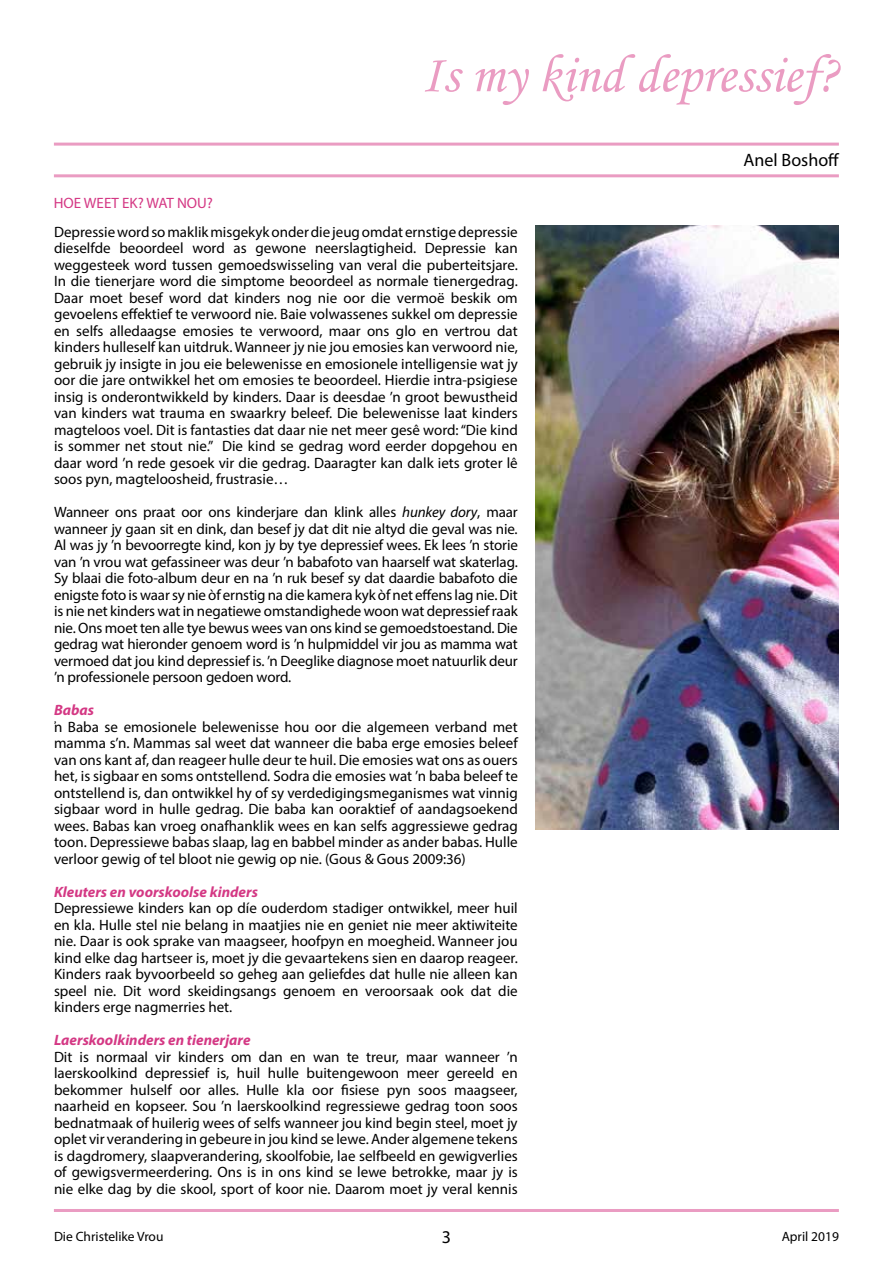
<style>
.page{position:relative;width:893px;height:1263px;background:#fff}
.page>*{position:absolute;margin:0;border:0;box-sizing:border-box;transform-origin:0 0}
.t1{font:54px "Monotype Corsiva";color:#ea9cc2}
.t2{font:18px "Myriad Pro";color:#000}
.t3{font:15px/16.5px "Myriad Pro";color:#000;text-align:justify}
.t4{font:italic 700 15px "Myriad Pro";color:#d43884}
.t5{font:15px "Myriad Pro";color:#d43884}
.t6{font:13.5px "Myriad Pro";color:#000}
.s1{font-style:italic}
</style>
<div class="page">
<hr style="left:54px;top:143px;width:785px;height:3px;background:#ea9cc2">
<hr style="left:54px;top:174px;width:785px;height:3px;background:#ea9cc2">
<hr style="left:54px;top:1209px;width:785px;height:3px;background:#ea9cc2">
<img style="left:536px;top:225px;width:303px;height:605px">
<h1 class="t1" style="left:421px;top:42px;width:419px">Is my kind depressief?</h1>
<p class="t5" style="left:54px;top:193px;width:161px">HOE WEET EK? WAT NOU?</p>
<p class="t3" style="left:54px;top:223px;width:465px">Depressie word so maklik misgekyk onder die jeug omdat ernstige depressie dieselfde beoordeel word as gewone neerslagtigheid. Depressie kan weggesteek word tussen gemoedswisseling van veral die puberteitsjare.<br>In die tienerjare word die simptome beoordeel as normale tienergedrag.<br>Daar moet besef word dat kinders nog nie oor die vermoë beskik om gevoelens effektief te verwoord nie. Baie volwassenes sukkel om depressie en selfs alledaagse emosies te verwoord, maar ons glo en vertrou dat kinders hulleself kan uitdruk. Wanneer jy nie jou emosies kan verwoord nie, gebruik jy insigte in jou eie belewenisse en emosionele intelligensie wat jy oor die jare ontwikkel het om emosies te beoordeel. Hierdie intra-psigiese insig is onderontwikkeld by kinders. Daar is deesdae ’n groot bewustheid van kinders wat trauma en swaarkry beleef. Die belewenisse laat kinders magteloos voel. Dit is fantasties dat daar nie net meer gesê word: “Die kind is sommer net stout nie.” Die kind se gedrag word eerder dopgehou en daar word ’n rede gesoek vir die gedrag. Daaragter kan dalk iets groter lê soos pyn, magteloosheid, frustrasie…</p>
<p class="t3" style="left:54px;top:504px;width:465px">Wanneer ons praat oor ons kinderjare dan klink alles <span class="s1">hunkey dory</span>, maar wanneer jy gaan sit en dink, dan besef jy dat dit nie altyd die geval was nie.<br>Al was jy ’n bevoorregte kind, kon jy by tye depressief wees. Ek lees ’n storie van ’n vrou wat gefassineer was deur ’n babafoto van haarself wat skaterlag.<br>Sy blaai die foto-album deur en na ’n ruk besef sy dat daardie babafoto die enigste foto is waar sy nie òf ernstig na die kamera kyk òf net effens lag nie. Dit is nie net kinders wat in negatiewe omstandighede woon wat depressief raak nie. Ons moet ten alle tye bewus wees van ons kind se gemoedstoestand. Die gedrag wat hieronder genoem word is ’n hulpmiddel vir jou as mamma wat vermoed dat jou kind depressief is. ’n Deeglike diagnose moet natuurlik deur ’n professionele persoon gedoen word.</p>
<p class="t4" style="left:54px;top:700px;width:41px">Babas</p>
<p class="t3" style="left:54px;top:718px;width:465px">ŉ Baba se emosionele belewenisse hou oor die algemeen verband met mamma s’n. Mammas sal weet dat wanneer die baba erge emosies beleef van ons kant af, dan reageer hulle deur te huil. Die emosies wat ons as ouers het, is sigbaar en soms ontstellend. Sodra die emosies wat ’n baba beleef te ontstellend is, dan ontwikkel hy of sy verdedigingsmeganismes wat vinnig sigbaar word in hulle gedrag. Die baba kan ooraktief of aandagsoekend wees. Babas kan vroeg onafhanklik wees en kan selfs aggressiewe gedrag toon. Depressiewe babas slaap, lag en babbel minder as ander babas. Hulle verloor gewig of tel bloot nie gewig op nie. (Gous &amp; Gous 2009:36)</p>
<p class="t4" style="left:54px;top:882px;width:205px">Kleuters en voorskoolse kinders</p>
<p class="t3" style="left:54px;top:900px;width:465px">Depressiewe kinders kan op díe ouderdom stadiger ontwikkel, meer huil en kla. Hulle stel nie belang in maatjies nie en geniet nie meer aktiwiteite nie. Daar is ook sprake van maagseer, hoofpyn en moegheid. Wanneer jou kind elke dag hartseer is, moet jy die gevaartekens sien en daarop reageer.<br>Kinders raak byvoorbeeld so geheg aan geliefdes dat hulle nie alleen kan speel nie. Dit word skeidingsangs genoem en veroorsaak ook dat die kinders erge nagmerries het.</p>
<p class="t4" style="left:54px;top:1030px;width:198px">Laerskoolkinders en tienerjare</p>
<p class="t3" style="left:54px;top:1048px;width:465px">Dit is normaal vir kinders om dan en wan te treur, maar wanneer ’n laerskoolkind depressief is, huil hulle buitengewoon meer gereeld en bekommer hulself oor alles. Hulle kla oor fisiese pyn soos maagseer, naarheid en kopseer. Sou ’n laerskoolkind regressiewe gedrag toon soos bednatmaak of huilerig wees of selfs wanneer jou kind begin steel, moet jy oplet vir verandering in gebeure in jou kind se lewe. Ander algemene tekens is dagdromery, slaapverandering, skoolfobie, lae selfbeeld en gewigverlies of gewigsvermeerdering. Ons is in ons kind se lewe betrokke, maar jy is nie elke dag by die skool, sport of koor nie. Daarom moet jy veral kennis</p>
<p class="t2" style="left:743px;top:149px;width:97px">Anel Boshoff</p>
<p class="t6" style="left:54px;top:1228px;width:111px">Die Christelike Vrou</p>
<p class="t2" style="left:442px;top:1225px;width:11px">3</p>
<p class="t6" style="left:782px;top:1228px;width:59px">April 2019</p>
</div>
